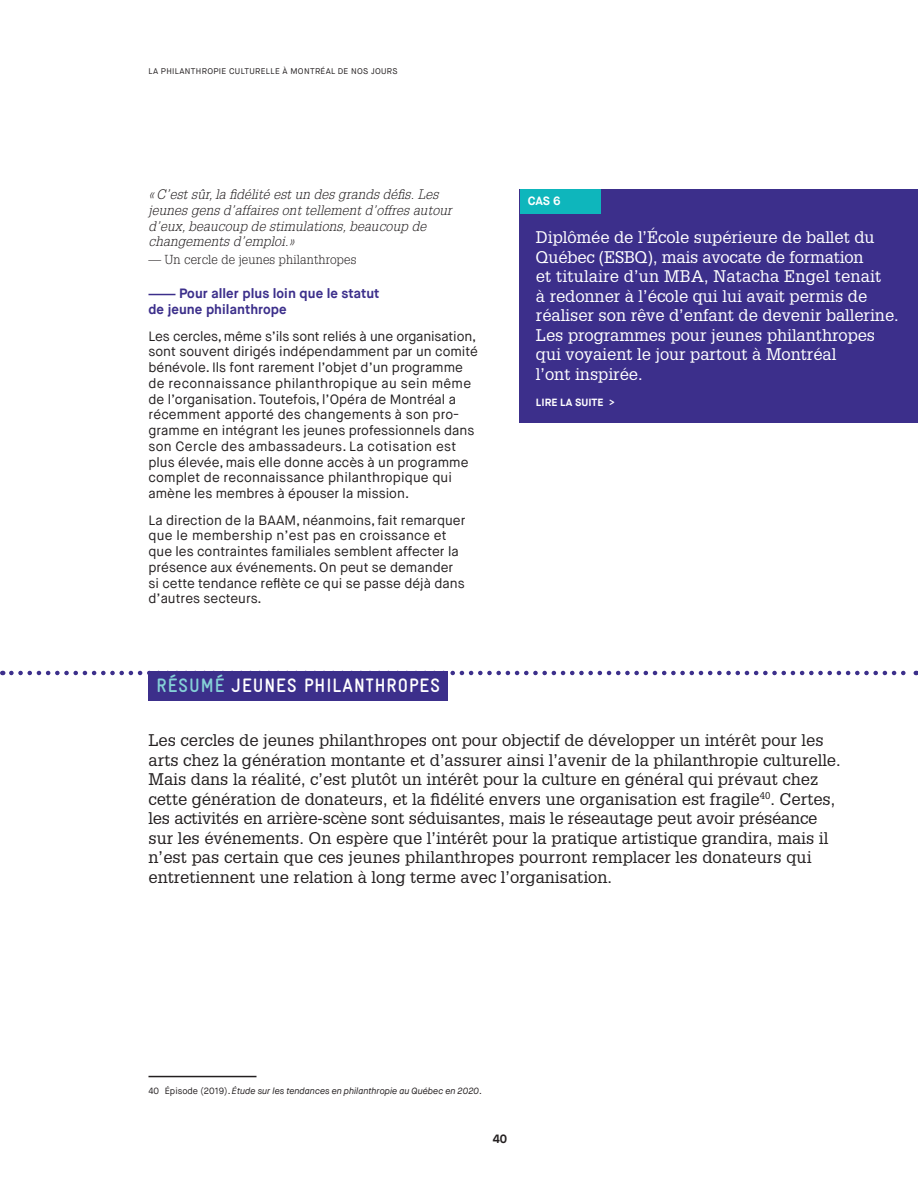
<style>
.page{position:relative;width:918px;height:1188px;background:#fff}
.page>*{position:absolute;margin:0;border:0;box-sizing:border-box;transform-origin:0 0}
.t1{font:700 19.5px "Gravur Condensed";letter-spacing:.05em;color:#fff}
.t2{font:16.5px/19.5px "Glypha";color:#231f20}
.t3{font:16.5px/19.5px "Glypha";color:#fff}
.t4{font:13.5px/15.8px "Maison Neue";color:#231f20}
.t5{font:italic 300 13.5px/15.8px "Glypha";letter-spacing:.015em;color:#231f20}
.t6{font:700 13.5px/15.8px "Maison Neue";letter-spacing:.005em;color:#3c2f8b}
.t7{font:300 12.75px "Glypha";letter-spacing:.015em;color:#231f20}
.t8{font:700 12px "Maison Neue";color:#fff}
.t9{font:700 12px "Maison Neue";color:#231f20}
.t10{font:700 10.5px "Maison Neue";letter-spacing:.005em;color:#fff}
.t11{font:italic 9px "Maison Neue";color:#231f20}
.t12{font:8.25px "Maison Neue";letter-spacing:.04em;color:#231f20}
.s1{color:#85d1d7}
.s2{font-style:normal}
</style>
<div class="page">
<svg style="left:148px;top:294px;width:28px;height:1px"></svg>
<svg style="left:11px;top:671px;width:906px;height:4px"></svg>
<div style="left:520px;top:189px;width:398px;height:233px;background:#3c2f8b"></div>
<div style="left:520px;top:189px;width:81px;height:25px;background:#0eb6bc"></div>
<hr style="left:148px;top:1076px;width:108px;height:1px;background:#231f20">
<div style="left:148px;top:671px;width:300px;height:30px;background:#3c2f8b"></div>
<p class="t12" style="left:148px;top:66px;width:251px">LA PHILANTHROPIE CULTURELLE À MONTRÉAL DE NOS JOURS</p>
<p class="t5" style="left:148px;top:187px;width:305px">«C’est sûr, la fidélité est un des grands défis. Les jeunes gens d’affaires ont tellement d’offres autour d’eux, beaucoup de stimulations, beaucoup de changements d’emploi.»</p>
<p class="t7" style="left:148px;top:252px;width:210px">— Un cercle de jeunes philanthropes</p>
<p class="t6" style="left:148px;top:286px;width:233px;text-indent:31px">Pour aller plus loin que le statut de jeune philanthrope</p>
<p class="t4" style="left:148px;top:328px;width:331px">Les cercles, même s’ils sont reliés à une organisation, sont souvent dirigés indépendamment par un comité bénévole. Ils font rarement l’objet d’un programme de reconnaissance philanthropique au sein même de l’organisation. Toutefois, l’Opéra de Montréal a récemment apporté des changements à son pro&shy;gramme en intégrant les jeunes professionnels dans son Cercle des ambassadeurs. La cotisation est plus élevée, mais elle donne accès à un programme complet de reconnaissance philanthropique qui amène les membres à épouser la mission.</p>
<p class="t4" style="left:149px;top:512px;width:318px">La direction de la BAAM, néanmoins, fait remarquer que le membership n’est pas en croissance et que les contraintes familiales semblent affecter la présence aux événements. On peut se demander si cette tendance reflète ce qui se passe déjà dans d’autres secteurs.</p>
<h1 class="t1" style="left:157px;top:675px;width:285px"><span class="s1">RÉSUMÉ</span> JEUNES PHILANTHROPES</h1>
<p class="t8" style="left:528px;top:194px;width:34px">CAS 6</p>
<p class="t3" style="left:536px;top:227px;width:364px">Diplômée de l’École supérieure de ballet du Québec (ESBQ), mais avocate de formation<br>et titulaire d’un MBA, Natacha Engel tenait<br>à redonner à l’école qui lui avait permis de réaliser son rêve d’enfant de devenir ballerine.<br>Les programmes pour jeunes philanthropes qui voyaient le jour partout à Montréal<br>l’ont inspirée.</p>
<p class="t10" style="left:536px;top:396px;width:80px">LIRE LA SUITE &gt;</p>
<p class="t2" style="left:148px;top:730px;width:694px">Les cercles de jeunes philanthropes ont pour objectif de développer un intérêt pour les arts chez la génération montante et d’assurer ainsi l’avenir de la philanthropie culturelle.<br>Mais dans la réalité, c’est plutôt un intérêt pour la culture en général qui prévaut chez cette génération de donateurs, et la fidélité envers une organisation est fragile<sup>40</sup>. Certes, les activités en arrière-scène sont séduisantes, mais le réseautage peut avoir préséance sur les événements. On espère que l’intérêt pour la pratique artistique grandira, mais il n’est pas certain que ces jeunes philanthropes pourront remplacer les donateurs qui entretiennent une relation à long terme avec l’organisation.</p>
<p class="t11" style="left:148px;top:1085px;width:335px"><span class="s2">40 Épisode (2019).</span> Étude sur les tendances en philanthropie au Québec en 2020<span class="s2">.</span></p>
<p class="t9" style="left:493px;top:1132px;width:16px">40</p>
</div>
